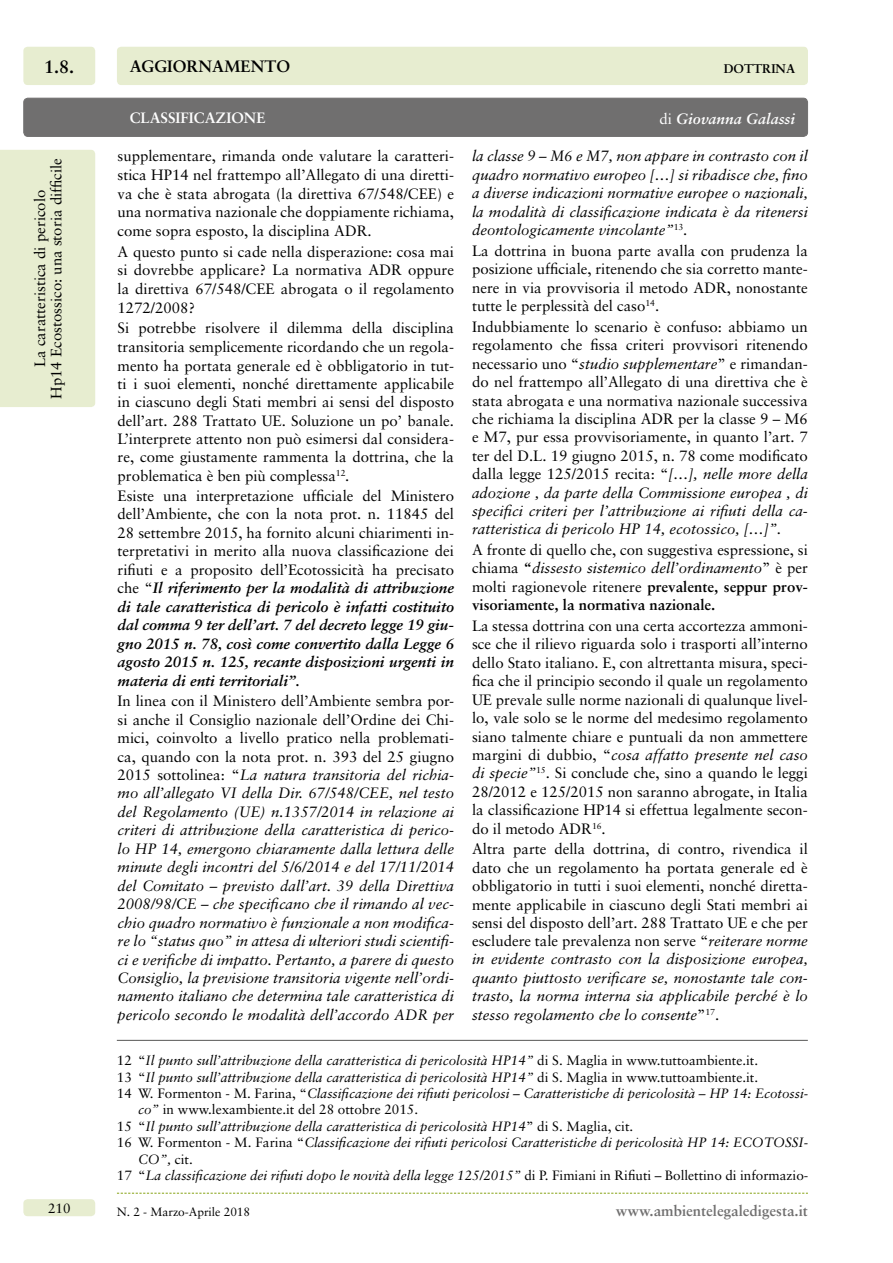
<style>
.page{position:relative;width:893px;height:1263px;background:#fff}
.page>*{position:absolute;margin:0;border:0;box-sizing:border-box;transform-origin:0 0}
.t1{font:700 18px "Sabon";color:#000}
.t2{font:700 16.5px "Sabon";color:#000}
.t3{font:15px/18.5px "Sabon";color:#000;text-align:justify}
.t4{font:italic 15px/18.5px "Sabon";color:#000;text-align:justify}
.t5{font:italic 700 15px/18.5px "Sabon";color:#000;text-align:justify}
.t6{font:700 15px "Sabon";color:#706f6f}
.t7{font:italic 700 15px "Sabon";color:#fff}
.t8{font:700 15px "Sabon";color:#fff}
.t9{font:italic 13.5px "Sabon";color:#000}
.t10{font:13.5px "Sabon";color:#000}
.t11{font:700 12.6px "Sabon";color:#000}
.t12{font:12px "Sabon";letter-spacing:-.005em;color:#000}
.s1{font-weight:400;font-style:normal}
.s2{font-style:italic}
.s3{font-weight:700}
.s4{font-style:normal}
</style>
<div class="page">
<div style="left:117px;top:47px;width:691px;height:38px;background:#e7edd0;border-radius:4px"></div>
<div style="left:23px;top:47px;width:72px;height:38px;background:#e7edd0;border-radius:4px"></div>
<div style="left:23px;top:1199px;width:72px;height:17px;background:#e7edd0;border-radius:4px"></div>
<svg style="left:117px;top:1193px;width:691px;height:1px"></svg>
<div style="left:24px;top:98px;width:783px;height:38px;background:#706f6f;border-radius:4px"></div>
<div style="left:23px;top:98px;width:785px;height:39px;border:1px solid #706f6f;border-radius:4px"></div>
<div style="left:0;top:150px;width:95px;height:257px;background:#e7edd0"></div>
<hr style="left:117px;top:1040px;width:691px;height:1px;background:#575756">
<p class="t1" style="left:44px;top:55px;width:32px">1.8.</p>
<p class="t11" style="left:724px;top:61px;width:73px">DOTTRINA</p>
<p class="t8" style="left:130px;top:108px;width:137px">CLASSIFICAZIONE</p>
<p class="t2" style="left:130px;top:56px;width:162px">AGGIORNAMENTO</p>
<p class="t7" style="left:659px;top:110px;width:137px"><span class="s1">di</span> Giovanna Galassi</p>
<p class="t4" style="left:472px;top:147px;width:337px">la classe 9 – M6 e M7, non appare in contrasto con il quadro normativo europeo […] si ribadisce che, fino a diverse indicazioni normative europee o nazionali, la modalità di classificazione indicata è da ritenersi deontologicamente vincolante”<sup>13</sup>.</p>
<p class="t3" style="left:472px;top:241px;width:337px">La dottrina in buona parte avalla con prudenza la posizione ufficiale, ritenendo che sia corretto mante&shy;nere in via provvisoria il metodo ADR, nonostante tutte le perplessità del caso<sup>14</sup>.</p>
<p class="t3" style="left:472px;top:317px;width:337px">Indubbiamente lo scenario è confuso: abbiamo un regolamento che fissa criteri provvisori ritenendo necessario uno “<span class="s2">studio supplementare</span>” e rimandan&shy;do nel frattempo all’Allegato di una direttiva che è stata abrogata e una normativa nazionale successiva che richiama la disciplina ADR per la classe 9 – M6 e M7, pur essa provvisoriamente, in quanto l’art. 7 ter del D.L. 19 giugno 2015, n. 78 come modificato dalla legge 125/2015 recita: “<span class="s2">[…], nelle more della adozione , da parte della Commissione europea , di specifici criteri per l’attribuzione ai rifiuti della ca&shy;ratteristica di pericolo HP 14, ecotossico, […]”.</span></p>
<p class="t3" style="left:472px;top:540px;width:337px">A fronte di quello che, con suggestiva espressione, si chiama <span class="s3">“</span><span class="s2">dissesto sistemico dell’ordinamento</span>” è per molti ragionevole ritenere <span class="s3">prevalente, seppur prov&shy;visoriamente, la normativa nazionale.</span></p>
<p class="t3" style="left:472px;top:616px;width:337px">La stessa dottrina con una certa accortezza ammoni&shy;sce che il rilievo riguarda solo i trasporti all’interno dello Stato italiano. E, con altrettanta misura, speci&shy;fica che il principio secondo il quale un regolamento UE prevale sulle norme nazionali di qualunque livel&shy;lo, vale solo se le norme del medesimo regolamento siano talmente chiare e puntuali da non ammettere margini di dubbio, “<span class="s2">cosa affatto presente nel caso di specie”</span><sup>15</sup>. Si conclude che, sino a quando le leggi 28/2012 e 125/2015 non saranno abrogate, in Italia la classificazione HP14 si effettua legalmente secon&shy;do il metodo ADR<sup>16</sup><span class="s2">.</span></p>
<p class="t3" style="left:472px;top:840px;width:337px">Altra parte della dottrina, di contro, rivendica il dato che un regolamento ha portata generale ed è obbligatorio in tutti i suoi elementi, nonché diretta&shy;mente applicabile in ciascuno degli Stati membri ai sensi del disposto dell’art. 288 Trattato UE e che per escludere tale prevalenza non serve “<span class="s2">reiterare norme in evidente contrasto con la disposizione europea, quanto piuttosto verificare se, nonostante tale con&shy;trasto, la norma interna sia applicabile perché è lo stesso regolamento che lo consente</span>”<sup>17</sup>.</p>
<p class="t9" style="left:117px;top:1052px;width:643px"><span class="s4">12 “</span>Il punto sull’attribuzione della caratteristica di pericolosità HP14” <span class="s4">di S. Maglia in www.tuttoambiente.it.</span></p>
<p class="t9" style="left:117px;top:1069px;width:643px"><span class="s4">13 “</span>Il punto sull’attribuzione della caratteristica di pericolosità HP14” <span class="s4">di S. Maglia in www.tuttoambiente.it.</span></p>
<p class="t9" style="left:117px;top:1085px;width:693px"><span class="s4">14 W. Formenton - M. Farina, “</span>Classificazione dei rifiuti pericolosi – Caratteristiche di pericolosità – HP 14: Ecotossi-</p>
<p class="t10" style="left:138px;top:1102px;width:282px"><span class="s2">co”</span> in www.lexambiente.it del 28 ottobre 2015.</p>
<p class="t9" style="left:117px;top:1118px;width:518px"><span class="s4">15 “</span>Il punto sull’attribuzione della caratteristica di pericolosità HP14<span class="s4">” di S. Maglia, cit.</span></p>
<p class="t9" style="left:117px;top:1135px;width:693px"><span class="s4">16 W. Formenton - M. Farina “</span>Classificazione dei rifiuti pericolosi Caratteristiche di pericolosità HP 14: ECOTOSSI-</p>
<p class="t9" style="left:138px;top:1151px;width:56px">CO”, <span class="s4">cit.</span></p>
<p class="t9" style="left:117px;top:1168px;width:693px"><span class="s4">17 “</span>La classificazione dei rifiuti dopo le novità della legge 125/2015” <span class="s4">di P. Fimiani in Rifiuti – Bollettino di informazio-</span></p>
<p class="t3" style="left:31px;top:399px;width:242px;line-height:16.5px;text-align:center;rotate:-90deg">La caratteristica di pericolo<br>Hp14 Ecostossico: una storia difficile</p>
<p class="t3" style="left:118px;top:147px;width:338px">supplementare, rimanda onde valutare la caratteri&shy;stica HP14 nel frattempo all’Allegato di una diretti&shy;va che è stata abrogata (la direttiva 67/548/CEE) e una normativa nazionale che doppiamente richiama, come sopra esposto, la disciplina ADR.</p>
<p class="t3" style="left:118px;top:242px;width:338px">A questo punto si cade nella disperazione: cosa mai si dovrebbe applicare? La normativa ADR oppure la direttiva 67/548/CEE abrogata o il regolamento 1272/2008?</p>
<p class="t3" style="left:118px;top:319px;width:338px">Si potrebbe risolvere il dilemma della disciplina transitoria semplicemente ricordando che un regola&shy;mento ha portata generale ed è obbligatorio in tut&shy;ti i suoi elementi, nonché direttamente applicabile in ciascuno degli Stati membri ai sensi del disposto dell’art. 288 Trattato UE. Soluzione un po’ banale.<br>L’interprete attento non può esimersi dal considera&shy;re, come giustamente rammenta la dottrina, che la problematica è ben più complessa<sup>12</sup><span class="s2">.</span></p>
<p class="t5" style="left:118px;top:486px;width:338px"><span class="s1">Esiste una interpretazione ufficiale del Ministero dell’Ambiente, che con la nota prot. n. 11845 del 28 settembre 2015, ha fornito alcuni chiarimenti in&shy;terpretativi in merito alla nuova classificazione dei rifiuti e a proposito dell’Ecotossicità ha precisato che “</span>Il riferimento per la modalità di attribuzione di tale caratteristica di pericolo è infatti costituito dal comma 9 ter dell’art. 7 del decreto legge 19 giu&shy;gno 2015 n. 78, così come convertito dalla Legge 6 agosto 2015 n. 125, recante disposizioni urgenti in materia di enti territoriali”.</p>
<p class="t4" style="left:118px;top:692px;width:338px"><span class="s4">In linea con il Ministero dell’Ambiente sembra por&shy;si anche il Consiglio nazionale dell’Ordine dei Chi&shy;mici, coinvolto a livello pratico nella problemati&shy;ca, quando con la nota prot. n. 393 del 25 giugno 2015 sottolinea: “</span>La natura transitoria del richia&shy;mo all’allegato VI della Dir. 67/548/CEE, nel testo del Regolamento (UE) n.1357/2014 in relazione ai criteri di attribuzione della caratteristica di perico&shy;lo HP 14, emergono chiaramente dalla lettura delle minute degli incontri del 5/6/2014 e del 17/11/2014 del Comitato – previsto dall’art. 39 della Direttiva 2008/98/CE – che specificano che il rimando al vec&shy;chio quadro normativo è funzionale a non modifica&shy;re lo “status quo” in attesa di ulteriori studi scientifi&shy;ci e verifiche di impatto. Pertanto, a parere di questo Consiglio, la previsione transitoria vigente nell’ordi&shy;namento italiano che determina tale caratteristica di pericolo secondo le modalità dell’accordo ADR per</p>
<p class="t10" style="left:48px;top:1200px;width:24px">210</p>
<p class="t12" style="left:117px;top:1205px;width:135px">N. 2 - Marzo-Aprile 2018</p>
<p class="t6" style="left:616px;top:1201px;width:194px">www.ambientelegaledigesta.it</p>
</div>
